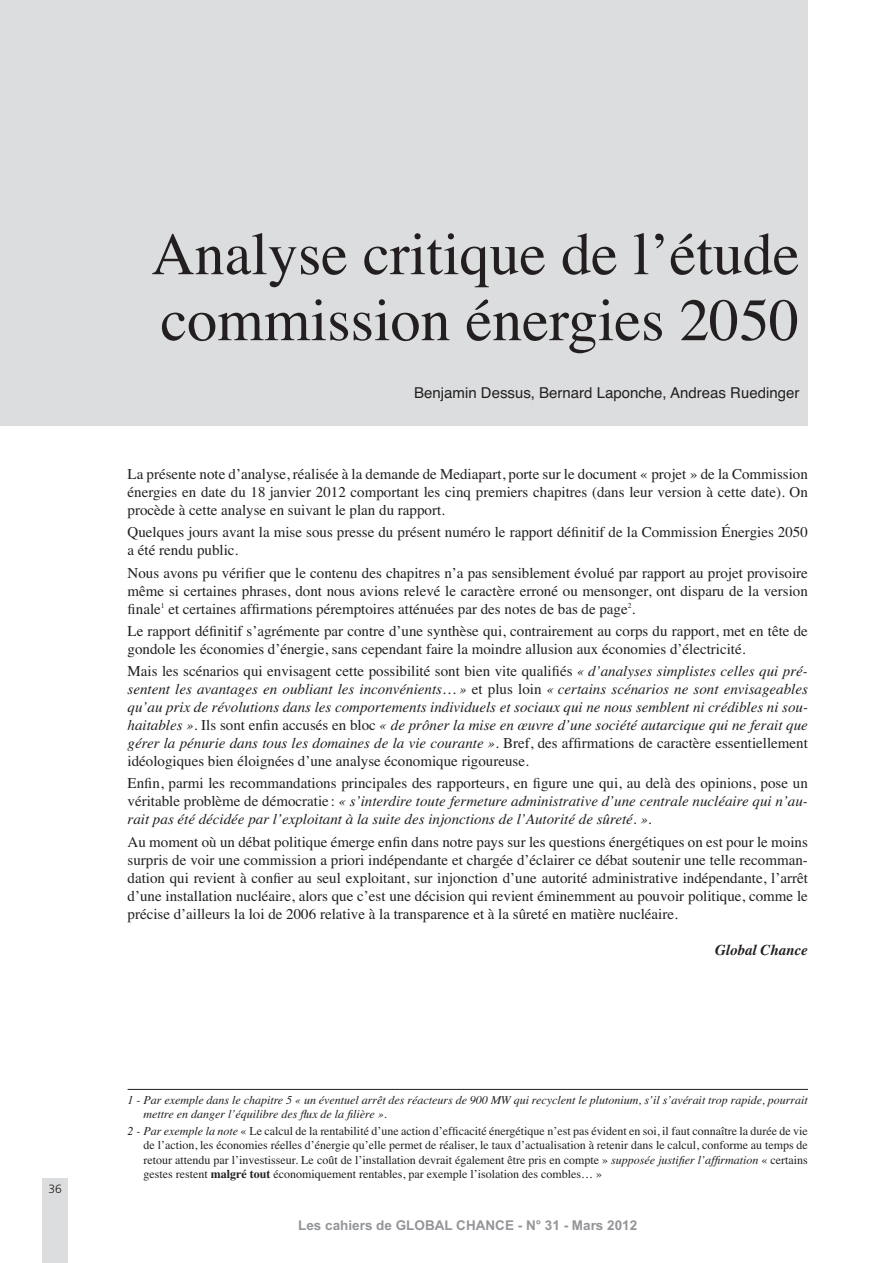
<style>
.page{position:relative;width:893px;height:1263px;background:#fff}
.page>*{position:absolute;margin:0;border:0;box-sizing:border-box;transform-origin:0 0}
.t1{font:60px/66px "Times";color:#231f20}
.t2{font:15px/18px "Times";color:#231f20;text-align:justify}
.t3{font:italic 15px/18px "Times";color:#231f20;text-align:justify}
.t4{font:15px "Helvetica";color:#231f20}
.t5{font:italic 700 15px "Times";color:#231f20}
.t6{font:700 13.5px "Arial";color:#939598}
.t7{font:12px/14.4px "Times";color:#231f20;text-align:justify}
.t8{font:italic 12px/14.4px "Times";color:#231f20}
.t9{font:300 12px "Frutiger";color:#231f20}
.s1{font-style:normal}
.s2{font-style:italic}
.s3{font-weight:700}
</style>
<div class="page">
<div style="left:43px;top:1178px;width:25px;height:85px;background:#dcddde"></div>
<div style="left:0;top:0;width:808px;height:425px;background:#dcddde"></div>
<hr style="left:128px;top:1089px;width:680px;height:1px;background:#231f20">
<p class="t9" style="left:49px;top:1184px;width:15px">36</p>
<p class="t1" style="left:151px;top:227px;width:650px">Analyse critique de l’étude commission énergies 2050</p>
<p class="t4" style="left:414px;top:387px;width:387px">Benjamin Dessus, Bernard Laponche, Andreas Ruedinger</p>
<p class="t2" style="left:128px;top:466px;width:682px">La présente note d’analyse, réalisée à la demande de Mediapart, porte sur le document « projet » de la Commission énergies en date du 18 janvier 2012 comportant les cinq premiers chapitres (dans leur version à cette date). On procède à cette analyse en suivant le plan du rapport.</p>
<p class="t2" style="left:128px;top:525px;width:682px">Quelques jours avant la mise sous presse du présent numéro le rapport définitif de la Commission Énergies 2050 a été rendu public.</p>
<p class="t2" style="left:128px;top:565px;width:682px">Nous avons pu vérifier que le contenu des chapitres n’a pas sensiblement évolué par rapport au projet provisoire même si certaines phrases, dont nous avions relevé le caractère erroné ou mensonger, ont disparu de la version finale<sup>1</sup> et certaines affirmations péremptoires atténuées par des notes de bas de page<sup>2</sup>.</p>
<p class="t2" style="left:128px;top:623px;width:682px">Le rapport définitif s’agrémente par contre d’une synthèse qui, contrairement au corps du rapport, met en tête de gondole les économies d’énergie, sans cependant faire la moindre allusion aux économies d’électricité.</p>
<p class="t3" style="left:128px;top:663px;width:682px"><span class="s1">Mais les scénarios qui envisagent cette possibilité sont bien vite qualifiés</span> « d’analyses simplistes celles qui pré&shy;sentent les avantages en oubliant les inconvénients… » <span class="s1">et plus loin</span> « certains scénarios ne sont envisageables qu’au prix de révolutions dans les comportements individuels et sociaux qui ne nous semblent ni crédibles ni sou&shy;haitables »<span class="s1">. Ils sont enfin accusés en bloc</span> « de prôner la mise en œuvre d’une société autarcique qui ne ferait que gérer la pénurie dans tous les domaines de la vie courante »<span class="s1">. Bref, des affirmations de caractère essentiellement idéologiques bien éloignées d’une analyse économique rigoureuse.</span></p>
<p class="t3" style="left:128px;top:776px;width:682px"><span class="s1">Enfin, parmi les recommandations principales des rapporteurs, en figure une qui, au delà des opinions, pose un véritable problème de démocratie :</span> « s’interdire toute fermeture administrative d’une centrale nucléaire qui n’au&shy;rait pas été décidée par l’exploitant à la suite des injonctions de l’Autorité de sûreté. »<span class="s1">.</span></p>
<p class="t2" style="left:128px;top:834px;width:682px">Au moment où un débat politique émerge enfin dans notre pays sur les questions énergétiques on est pour le moins surpris de voir une commission a priori indépendante et chargée d’éclairer ce débat soutenir une telle recomman&shy;dation qui revient à confier au seul exploitant, sur injonction d’une autorité administrative indépendante, l’arrêt d’une installation nucléaire, alors que c’est une décision qui revient éminemment au pouvoir politique, comme le précise d’ailleurs la loi de 2006 relative à la transparence et à la sûreté en matière nucléaire.</p>
<p class="t5" style="left:715px;top:944px;width:94px">Global Chance</p>
<p class="t8" style="left:144px;top:1094px;width:666px;text-indent:-16px">1 - Par exemple dans le chapitre 5 « un éventuel arrêt des réacteurs de 900 MW qui recyclent le plutonium, s’il s’avérait trop rapide, pourrait mettre en danger l’équilibre des flux de la filière ».</p>
<p class="t7" style="left:144px;top:1125px;width:666px;text-indent:-16px"><span class="s2">2 - Par exemple la note</span> « Le calcul de la rentabilité d’une action d’efficacité énergétique n’est pas évident en soi, il faut connaître la durée de vie de l’action, les économies réelles d’énergie qu’elle permet de réaliser, le taux d’actualisation à retenir dans le calcul, conforme au temps de retour attendu par l’investisseur. Le coût de l’installation devrait également être pris en compte » <span class="s2">supposée justifier l’affirmation</span> « certains gestes restent <span class="s3">malgré tout</span> économiquement rentables, par exemple l’isolation des combles… »</p>
<p class="t6" style="left:298px;top:1218px;width:340px">Les cahiers de GLOBAL CHANCE - N° 31 - Mars 2012</p>
</div>
